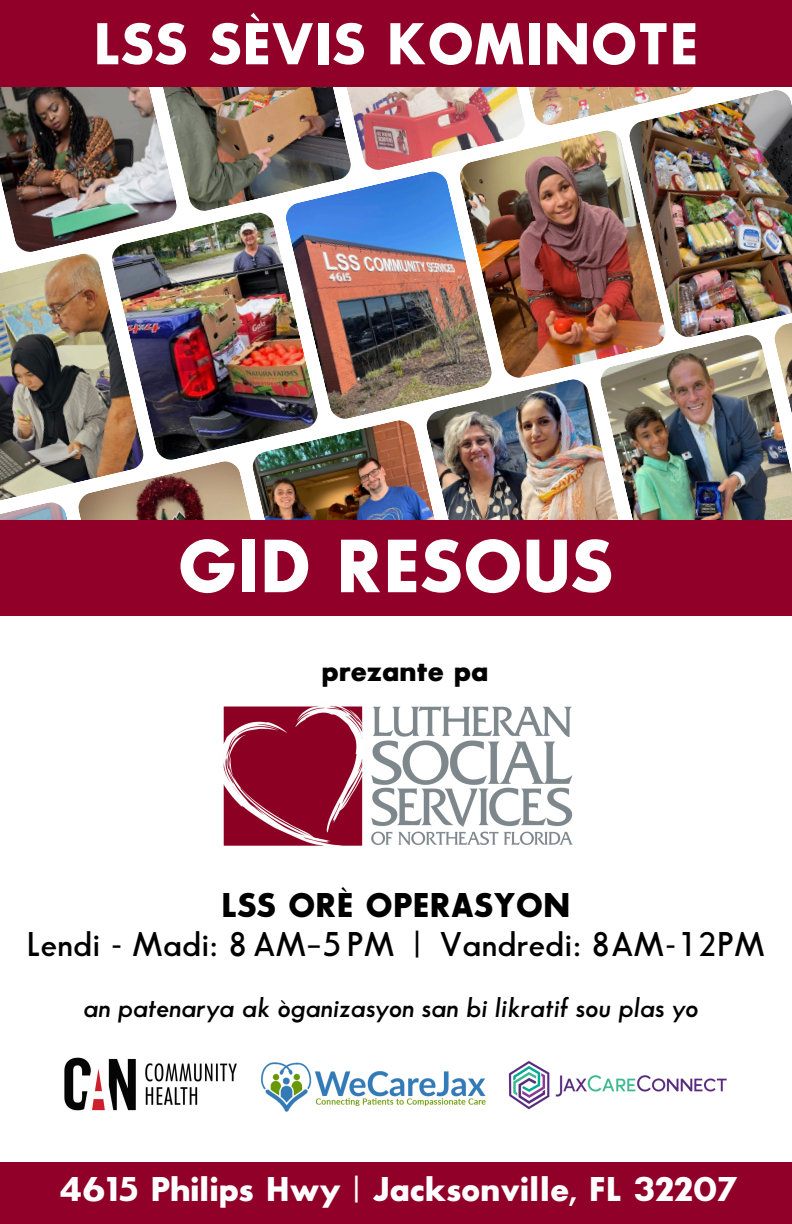
<style>
.page{position:relative;width:792px;height:1224px;background:#fff}
.page>*{position:absolute;margin:0;border:0;box-sizing:border-box;transform-origin:0 0}
.t1{font:73.6px "Sans Serif Bld FLF";letter-spacing:.01em;color:#fff}
.t2{font:57.6px "Sans Serif Bld FLF";letter-spacing:.01em;color:#fff}
.t3{font:600 33.6px "Sans Serif FLF";letter-spacing:.01em;color:#000}
.t4{font:33.6px "Sans Serif Bld FLF";letter-spacing:.01em;color:#fff}
.t5{font:33.6px "Sans Serif Bld FLF";letter-spacing:.01em;color:#000}
.t6{font:29px "Sans Serif Bld FLF";color:#000}
.t7{font:italic 600 27px "Sans Serif FLF";color:#000}
</style>
<div class="page">
<img style="left:0;top:87px;width:144px;height:165px">
<img style="left:144px;top:87px;width:173px;height:124px">
<img style="left:317px;top:87px;width:207px;height:83px">
<img style="left:0;top:253px;width:110px;height:248px">
<img style="left:110px;top:211px;width:174px;height:249px">
<img style="left:284px;top:170px;width:174px;height:249px">
<img style="left:77px;top:460px;width:174px;height:60px">
<img style="left:251px;top:419px;width:174px;height:101px">
<img style="left:425px;top:378px;width:174px;height:142px">
<img style="left:599px;top:339px;width:174px;height:181px">
<img style="left:489px;top:87px;width:205px;height:40px">
<img style="left:0;top:501px;width:112px;height:19px">
<img style="left:458px;top:129px;width:209px;height:250px">
<img style="left:628px;top:88px;width:164px;height:251px">
<img style="left:773px;top:291px;width:19px;height:229px">
<div style="left:0;top:1163px;width:792px;height:61px;background:#910029"></div>
<img style="left:223px;top:705px;width:350px;height:141px">
<div style="left:0;top:520px;width:792px;height:96px;background:#910029"></div>
<div style="left:0;top:0;width:792px;height:87px;background:#910029"></div>
<img style="left:508px;top:1061px;width:219px;height:49px">
<img style="left:261px;top:1062px;width:225px;height:50px">
<img style="left:64px;top:1057px;width:173px;height:54px">
<h4 class="t2" style="left:94px;top:21px;width:606px">LSS SÈVIS KOMINOTE</h4>
<p class="t1" style="left:179px;top:537px;width:436px">GID RESOUS</p>
<h3 class="t6" style="left:321px;top:660px;width:169px">prezante pa</h3>
<p class="t5" style="left:221px;top:892px;width:351px">LSS ORÈ OPERASYON</p>
<h4 class="t3" style="left:27px;top:931px;width:739px">Lendi - Madi: 8AM–5 PM | Vandredi: 8AM-12PM</h4>
<p class="t7" style="left:83px;top:997px;width:617px">an patenarya ak òganizasyon san bi likratif sou plas yo</p>
<h1 class="t4" style="left:59px;top:1176px;width:681px">4615 Philips Hwy | Jacksonville, FL 32207</h1>
</div>
